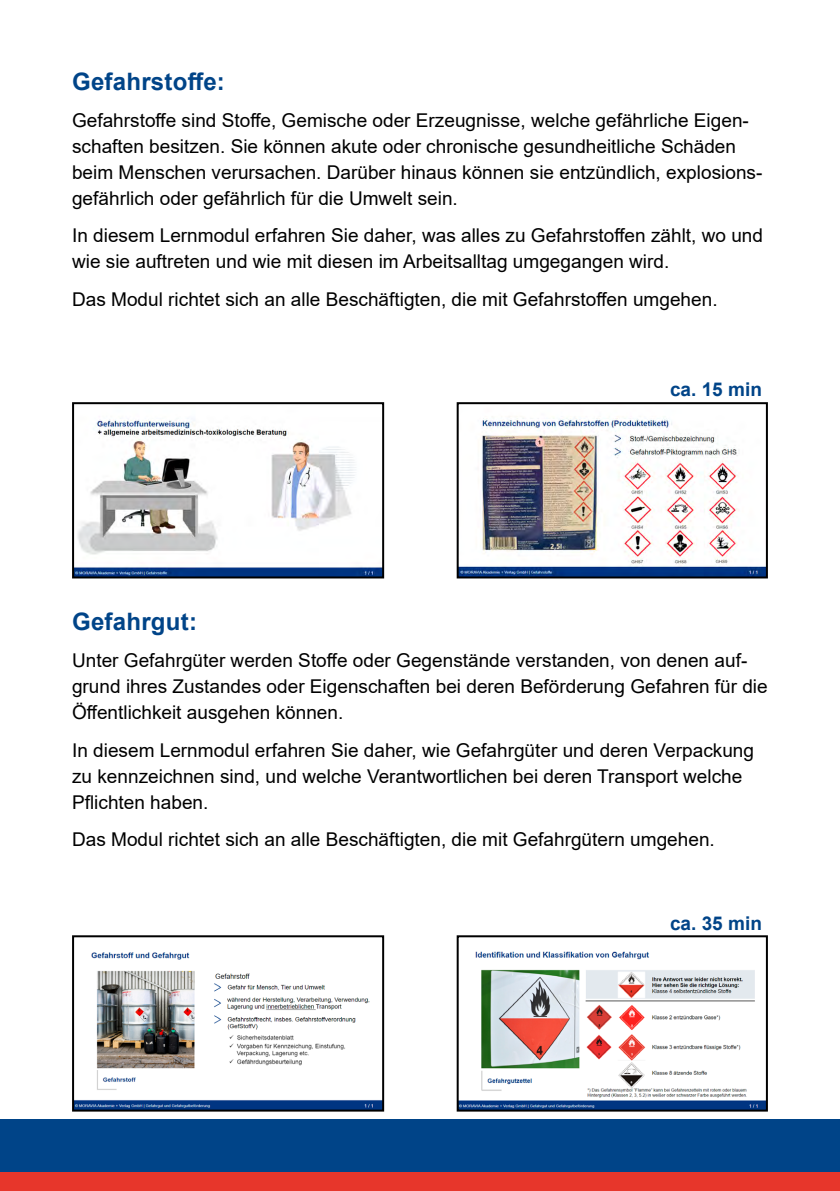
<style>
.page{position:relative;width:840px;height:1191px;background:#fff}
.page>*{position:absolute;margin:0;border:0;box-sizing:border-box;transform-origin:0 0}
.t1{font:700 24px "Arial";letter-spacing:.01em;color:#048}
.t2{font:19px/26px "Arial";color:#000}
.t3{font:700 19px "Arial";color:#048}
</style>
<div class="page">
<div style="left:0;top:1119px;width:839px;height:53px;background:#048"></div>
<div style="left:0;top:1172px;width:839px;height:19px;background:#e7362b"></div>
<img style="left:75px;top:419px;width:306px;height:156px">
<div style="left:72px;top:402px;width:312px;height:176px;border:2px solid #000"></div>
<img style="left:459px;top:417px;width:305px;height:158px">
<div style="left:456px;top:402px;width:311px;height:176px;border:2px solid #000"></div>
<img style="left:75px;top:952px;width:306px;height:156px">
<div style="left:72px;top:935px;width:312px;height:176px;border:2px solid #000"></div>
<img style="left:459px;top:951px;width:305px;height:157px">
<div style="left:456px;top:935px;width:311px;height:176px;border:2px solid #000"></div>
<p class="t1" style="left:72px;top:64px;width:154px">Gefahrstoffe:</p>
<p class="t2" style="left:72px;top:107px;width:691px">Gefahrstoffe sind Stoffe, Gemische oder Erzeugnisse, welche gefährliche Eigen&shy;schaften besitzen. Sie können akute oder chronische gesundheitliche Schäden beim Menschen verursachen. Darüber hinaus können sie entzündlich, explosions&shy;gefährlich oder gefährlich für die Umwelt sein.</p>
<p class="t2" style="left:72px;top:222px;width:692px">In diesem Lernmodul erfahren Sie daher, was alles zu Gefahrstoffen zählt, wo und wie sie auftreten und wie mit diesen im Arbeitsalltag umgegangen wird.</p>
<p class="t2" style="left:72px;top:286px;width:646px">Das Modul richtet sich an alle Beschäftigten, die mit Gefahrstoffen umgehen.</p>
<p class="t3" style="left:669px;top:375px;width:93px">ca. 15 min</p>
<p class="t1" style="left:72px;top:604px;width:126px">Gefahrgut:</p>
<p class="t2" style="left:72px;top:647px;width:696px">Unter Gefahrgüter werden Stoffe oder Gegenstände verstanden, von denen auf&shy;grund ihres Zustandes oder Eigenschaften bei deren Beförderung Gefahren für die<br>Öffentlichkeit ausgehen können.</p>
<p class="t2" style="left:72px;top:737px;width:683px">In diesem Lernmodul erfahren Sie daher, wie Gefahrgüter und deren Verpackung zu kennzeichnen sind, und welche Verantwortlichen bei deren Transport welche<br>Pflichten haben.</p>
<p class="t2" style="left:72px;top:826px;width:644px">Das Modul richtet sich an alle Beschäftigten, die mit Gefahrgütern umgehen.</p>
<p class="t3" style="left:669px;top:910px;width:93px">ca. 35 min</p>
</div>
